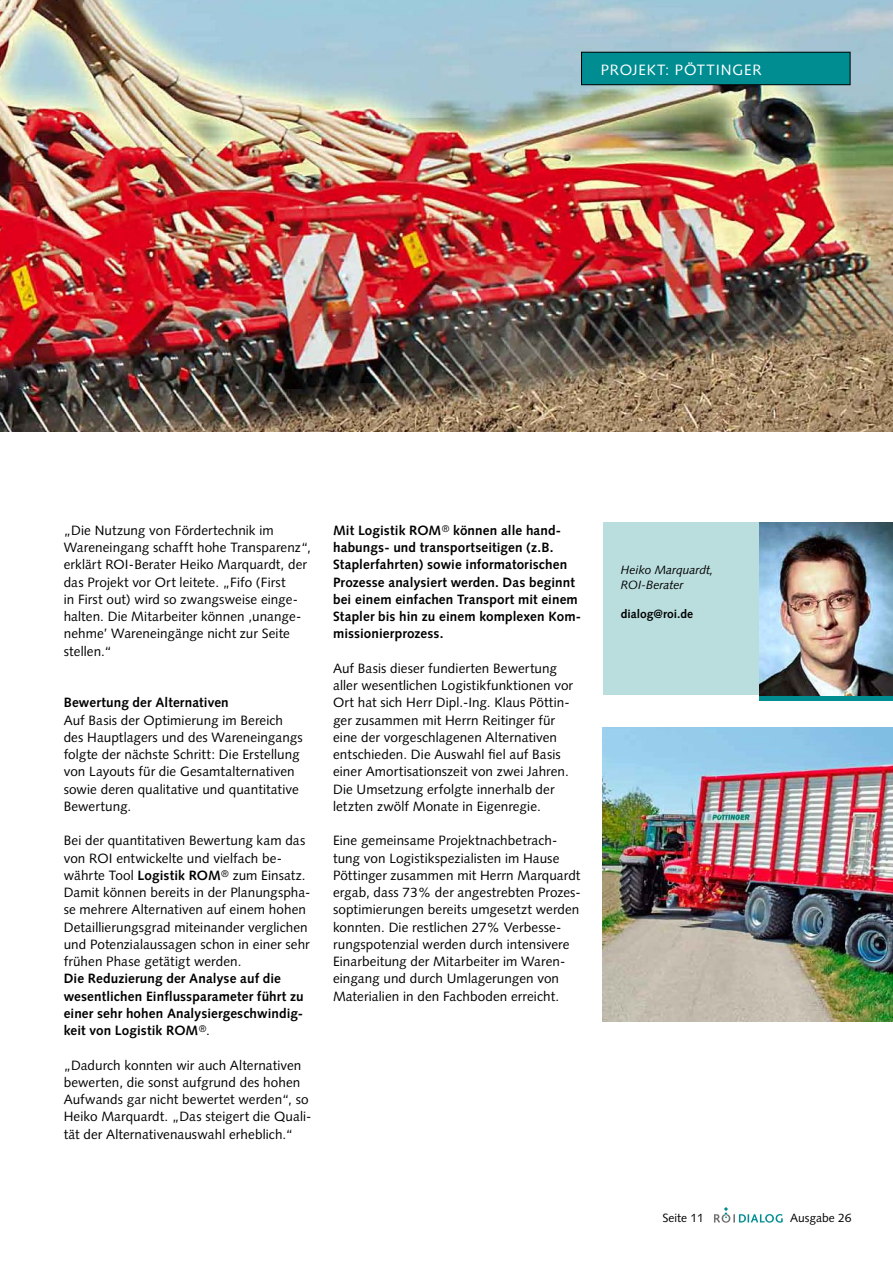
<style>
.page{position:relative;width:893px;height:1263px;background:#fff}
.page>*{position:absolute;margin:0;border:0;box-sizing:border-box;transform-origin:0 0}
.t1{font:15px "Syntax LT Std";letter-spacing:.055em;color:#fff}
.t2{font:13.5px/17.2px "Syntax";letter-spacing:.005em;color:#000}
.t3{font:700 13.5px/17.2px "Syntax";letter-spacing:.01em;color:#000}
.t4{font:italic 12px/14.4px "Syntax";color:#000}
.t5{font:12px "Syntax LT Std";color:#000}
.t6{font:700 12px "Syntax";color:#000}
.s1{font-weight:700}
.s2{font-weight:400}
</style>
<div class="page">
<svg style="left:714px;top:1207px;width:69px;height:16px"></svg>
<img style="left:0;top:0;width:893px;height:431px">
<div style="left:581px;top:52px;width:269px;height:33px;background:#008d92"></div>
<div style="left:581px;top:52px;width:269px;height:33px;border:1px solid #000"></div>
<img style="left:603px;top:728px;width:290px;height:294px">
<div style="left:759px;top:695px;width:134px;height:6px;background:#008d92"></div>
<div style="left:603px;top:523px;width:168px;height:172px;background:#badddd"></div>
<img style="left:759px;top:523px;width:134px;height:172px">
<p class="t1" style="left:601px;top:64px;width:162px">PROJEKT: PÖTTINGER</p>
<p class="t2" style="left:64px;top:523px;width:249px">„Die Nutzung von Fördertechnik im Wareneingang schafft hohe Transparenz“, erklärt ROI-Berater Heiko Marquardt, der das Projekt vor Ort leitete. „Fifo (First<br>in First out) wird so zwangsweise einge&shy;halten. Die Mitarbeiter können ‚unange&shy;nehme’ Wareneingänge nicht zur Seite stellen.“</p>
<p class="t3" style="left:64px;top:695px;width:167px">Bewertung der Alternativen</p>
<p class="t2" style="left:64px;top:713px;width:240px">Auf Basis der Optimierung im Bereich des Hauptlagers und des Wareneingangs folgte der nächste Schritt: Die Erstellung von Layouts für die Gesamtalternativen sowie deren qualitative und quantitative Bewertung.</p>
<p class="t2" style="left:64px;top:833px;width:248px">Bei der quantitativen Bewertung kam das von ROI entwickelte und vielfach be&shy;währte Tool <span class="s1">Logistik ROM</span><sup>®</sup> zum Einsatz.<br>Damit können bereits in der Planungspha&shy;se mehrere Alternativen auf einem hohen Detaillierungsgrad miteinander verglichen und Potenzialaussagen schon in einer sehr frühen Phase getätigt werden.</p>
<p class="t3" style="left:64px;top:971px;width:241px">Die Reduzierung der Analyse auf die wesentlichen Einflussparameter führt zu einer sehr hohen Analysiergeschwindig&shy;keit von Logistik ROM<sup>®</sup><span class="s2">.</span></p>
<p class="t2" style="left:64px;top:1058px;width:249px">„Dadurch konnten wir auch Alternativen bewerten, die sonst aufgrund des hohen Aufwands gar nicht bewertet werden“, so Heiko Marquardt. „Das steigert die Quali&shy;tät der Alternativenauswahl erheblich.“</p>
<p class="t3" style="left:333px;top:523px;width:249px">Mit Logistik ROM<sup>®</sup> können alle hand&shy;habungs- und transportseitigen (z.B.<br>Staplerfahrten) sowie informatorischen Prozesse analysiert werden. Das beginnt bei einem einfachen Transport mit einem Stapler bis hin zu einem komplexen Kom&shy;missionierprozess.</p>
<p class="t2" style="left:333px;top:661px;width:242px">Auf Basis dieser fundierten Bewertung aller wesentlichen Logistikfunktionen vor Ort hat sich Herr Dipl.-Ing. Klaus Pöttin&shy;ger zusammen mit Herrn Reitinger für eine der vorgeschlagenen Alternativen entschieden. Die Auswahl fiel auf Basis einer Amortisationszeit von zwei Jahren.<br>Die Umsetzung erfolgte innerhalb der letzten zwölf Monate in Eigenregie.</p>
<p class="t2" style="left:333px;top:833px;width:249px">Eine gemeinsame Projektnachbetrach&shy;tung von Logistikspezialisten im Hause Pöttinger zusammen mit Herrn Marquardt ergab, dass 73% der angestrebten Prozes&shy;soptimierungen bereits umgesetzt werden konnten. Die restlichen 27% Verbesse&shy;rungspotenzial werden durch intensivere Einarbeitung der Mitarbeiter im Waren&shy;eingang und durch Umlagerungen von Materialien in den Fachboden erreicht.</p>
<p class="t4" style="left:621px;top:564px;width:94px">Heiko Marquardt,<br>ROI-Berater</p>
<p class="t6" style="left:621px;top:609px;width:74px">dialog@roi.de</p>
<p class="t5" style="left:662px;top:1213px;width:43px">Seite 11</p>
<p class="t5" style="left:790px;top:1213px;width:63px">Ausgabe 26</p>
</div>
